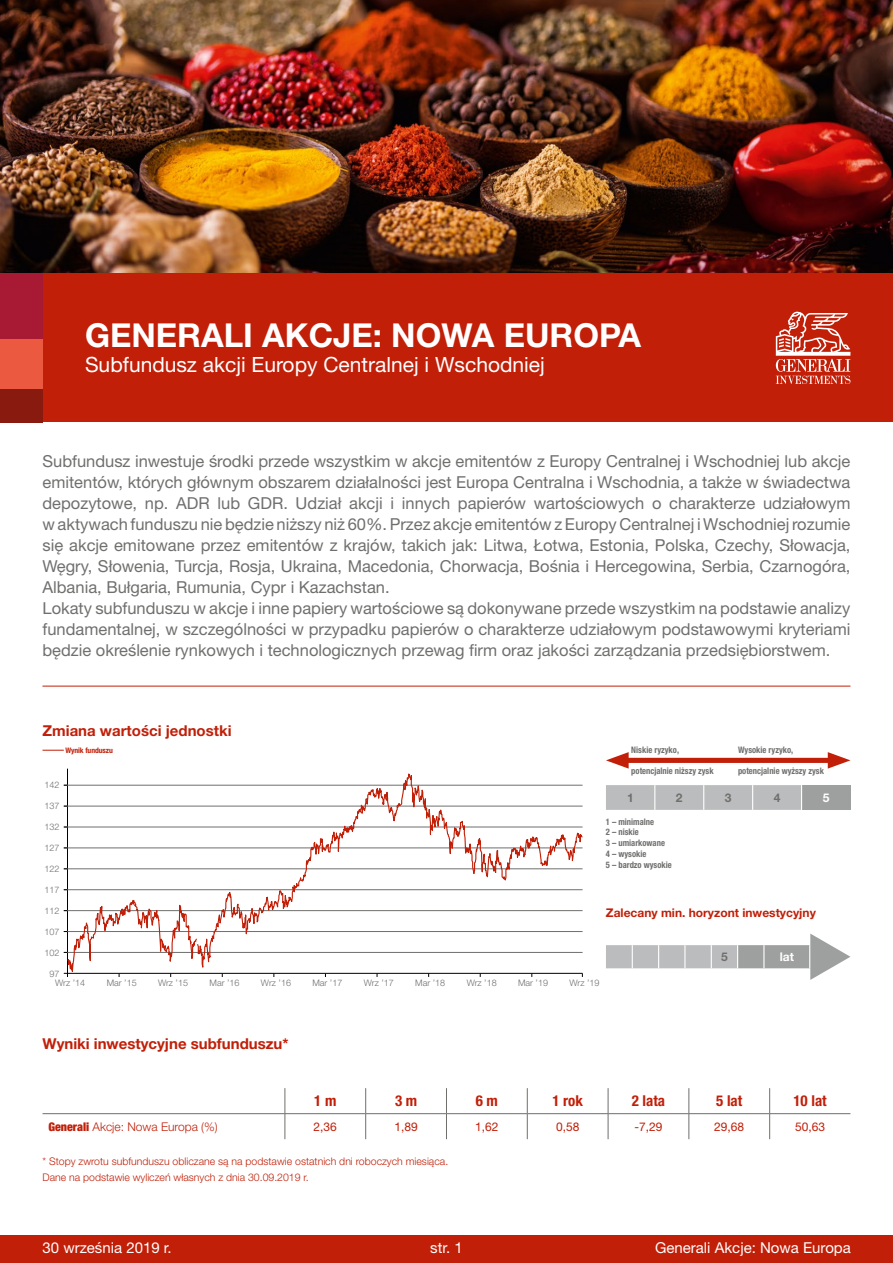
<style>
.page{position:relative;width:893px;height:1263px;background:#fff}
.page>*{position:absolute;margin:0;border:0;box-sizing:border-box;transform-origin:0 0}
.t1{font:700 33px "Helvetica Neue LT Pro";color:#fff}
.t2{font:21px "Helvetica Neue LT Pro";color:#fff}
.t3{font:16.5px/21px "Helvetica Neue LT Pro";color:#6f6f6e}
.t4{font:700 15px "Helvetica Neue LT Pro";color:#c11f08}
.t5{font:15px "Helvetica Neue LT Pro";color:#fff}
.t6{font:700 condensed 15px "Helvetica Neue LT Pro";color:#c11f08}
.t7{font:700 12px "Helvetica Neue LT Pro";color:#c11f08}
.t8{font:12px "Helvetica Neue LT Pro";color:#c11f08}
.t9{font:300 12px "Helvetica Neue LT Pro";color:#c11f08}
.t10{font:700 12px "Helvetica Neue LT Pro";color:#6f6f6e}
.t11{font:700 12px "Helvetica Neue LT Pro";color:#fff}
.t12{font:300 10.5px/16.5px "Helvetica Neue LT Pro";color:#c11f08}
.t13{font:700 condensed 9px/10.8px "Helvetica Neue LT Pro";color:#6f6f6e;scale:.95 1}
.t14{font:300 9px/8.6px "Helvetica Neue LT Pro";color:#6f6f6e}
.t15{font:700 condensed 7.65px "Helvetica Neue LT Pro";letter-spacing:-.01em;color:#c11f08}
.s1{font-weight:900;font-stretch:condensed}
</style>
<div class="page">
<svg style="left:43px;top:750px;width:21px;height:1px"></svg>
<hr style="left:43px;top:686px;width:807px;height:1px;background:#c11f08">
<svg style="left:43px;top:1088px;width:807px;height:51px"></svg>
<div style="left:619px;top:758px;width:218px;height:5px;background:#c11f08"></div>
<svg style="left:606px;top:752px;width:23px;height:17px"></svg>
<svg style="left:828px;top:752px;width:22px;height:17px"></svg>
<div style="left:801px;top:785px;width:49px;height:25px;background:#9e9f9f"></div>
<div style="left:606px;top:785px;width:196px;height:25px;background:#bbbcbd"></div>
<svg style="left:606px;top:933px;width:244px;height:47px"></svg>
<hr style="left:64px;top:973px;width:519px;height:1px;background:#000">
<svg style="left:66px;top:768px;width:517px;height:209px"></svg>
<div style="left:0;top:1235px;width:893px;height:28px;background:#c11f08"></div>
<img style="left:0;top:0;width:893px;height:274px">
<div style="left:42px;top:274px;width:851px;height:148px;background:#c11f08"></div>
<svg style="left:776px;top:311px;width:74px;height:73px"></svg>
<div style="left:0;top:274px;width:43px;height:66px;background:#a81a33"></div>
<div style="left:0;top:340px;width:43px;height:49px;background:#eb5940"></div>
<div style="left:0;top:389px;width:43px;height:33px;background:#881a0f"></div>
<h1 class="t1" style="left:85px;top:314px;width:558px">GENERALI AKCJE: NOWA EUROPA</h1>
<p class="t2" style="left:85px;top:352px;width:461px">Subfundusz akcji Europy Centralnej i Wschodniej</p>
<p class="t3" style="left:43px;top:450px;width:809px">Subfundusz inwestuje środki przede wszystkim w akcje emitentów z Europy Centralnej i Wschodniej lub akcje emitentów, których głównym obszarem działalności jest Europa Centralna i Wschodnia, a także w świadectwa depozytowe, np. ADR lub GDR. Udział akcji i innych papierów wartościowych o charakterze udziałowym w aktywach funduszu nie będzie niższy niż 60%. Przez akcje emitentów z Europy Centralnej i Wschodniej rozumie się akcje emitowane przez emitentów z krajów, takich jak: Litwa, Łotwa, Estonia, Polska, Czechy, Słowacja, Węgry, Słowenia, Turcja, Rosja, Ukraina, Macedonia, Chorwacja, Bośnia i Hercegowina, Serbia, Czarnogóra, Albania, Bułgaria, Rumunia, Cypr i Kazachstan.<br>Lokaty subfunduszu w akcje i inne papiery wartościowe są dokonywane przede wszystkim na podstawie analizy fundamentalnej, w szczególności w przypadku papierów o charakterze udziałowym podstawowymi kryteriami będzie określenie rynkowych i technologicznych przewag firm oraz jakości zarządzania przedsiębiorstwem.</p>
<p class="t4" style="left:43px;top:721px;width:191px">Zmiana wartości jednostki</p>
<p class="t15" style="left:65px;top:745px;width:49px">Wynik funduszu</p>
<p class="t13" style="left:631px;top:745px;width:52px">Niskie ryzyko,</p>
<p class="t13" style="left:631px;top:765px;width:88px">potencjalnie niższy zysk</p>
<p class="t13" style="left:738px;top:765px;width:92px">potencjalnie wyższy zysk</p>
<p class="t13" style="left:738px;top:745px;width:60px">Wysokie ryzyko,</p>
<p class="t14" style="left:45px;top:780px;width:17px">142</p>
<p class="t14" style="left:45px;top:801px;width:17px">137</p>
<p class="t14" style="left:45px;top:822px;width:17px">132</p>
<p class="t14" style="left:45px;top:843px;width:17px">127</p>
<p class="t14" style="left:45px;top:864px;width:17px">122</p>
<p class="t14" style="left:45px;top:885px;width:17px">117</p>
<p class="t14" style="left:45px;top:906px;width:17px">112</p>
<p class="t14" style="left:45px;top:927px;width:17px">107</p>
<p class="t14" style="left:45px;top:948px;width:17px">102</p>
<p class="t14" style="left:55px;top:969px;width:32px;text-indent:-6px">97<br>Wrz ’14</p>
<p class="t14" style="left:107px;top:978px;width:32px">Mar ’15</p>
<p class="t14" style="left:158px;top:978px;width:32px">Wrz ’15</p>
<p class="t14" style="left:210px;top:978px;width:32px">Mar ’16</p>
<p class="t14" style="left:261px;top:978px;width:32px">Wrz ’16</p>
<p class="t14" style="left:312px;top:978px;width:32px">Mar ’17</p>
<p class="t14" style="left:364px;top:978px;width:32px">Wrz ’17</p>
<p class="t14" style="left:415px;top:978px;width:32px">Mar ’18</p>
<p class="t14" style="left:467px;top:978px;width:32px">Wrz ’18</p>
<p class="t14" style="left:518px;top:978px;width:32px">Mar ’19</p>
<p class="t14" style="left:570px;top:978px;width:32px">Wrz ’19</p>
<p class="t10" style="left:627px;top:790px;width:8px">1</p>
<p class="t10" style="left:676px;top:790px;width:8px">2</p>
<p class="t10" style="left:725px;top:790px;width:8px">3</p>
<p class="t10" style="left:774px;top:790px;width:8px">4</p>
<p class="t11" style="left:823px;top:790px;width:8px">5</p>
<p class="t13" style="left:606px;top:816px;width:71px">1 – minimalne<br>2 – niskie<br>3 – umiarkowane<br>4 – wysokie<br>5 – bardzo wysokie</p>
<p class="t7" style="left:606px;top:905px;width:212px">Zalecany min. horyzont inwestycyjny</p>
<p class="t10" style="left:721px;top:949px;width:8px">5</p>
<p class="t11" style="left:780px;top:949px;width:16px">lat</p>
<p class="t4" style="left:43px;top:1034px;width:248px">Wyniki inwestycyjne subfunduszu*</p>
<p class="t6" style="left:314px;top:1092px;width:24px">1 m</p>
<p class="t6" style="left:395px;top:1092px;width:24px">3 m</p>
<p class="t6" style="left:476px;top:1092px;width:24px">6 m</p>
<p class="t6" style="left:552px;top:1092px;width:32px">1 rok</p>
<p class="t6" style="left:632px;top:1092px;width:35px">2 lata</p>
<p class="t6" style="left:716px;top:1092px;width:28px">5 lat</p>
<p class="t6" style="left:793px;top:1092px;width:35px">10 lat</p>
<p class="t9" style="left:49px;top:1119px;width:171px"><span class="s1">Generali</span> Akcje: Nowa Europa (%)</p>
<p class="t8" style="left:314px;top:1119px;width:25px">2,36</p>
<p class="t8" style="left:394px;top:1119px;width:25px">1,89</p>
<p class="t8" style="left:475px;top:1119px;width:25px">1,62</p>
<p class="t8" style="left:556px;top:1119px;width:25px">0,58</p>
<p class="t8" style="left:634px;top:1119px;width:30px">-7,29</p>
<p class="t8" style="left:714px;top:1119px;width:32px">29,68</p>
<p class="t8" style="left:795px;top:1119px;width:32px">50,63</p>
<p class="t12" style="left:43px;top:1152px;width:407px">* Stopy zwrotu subfunduszu obliczane są na podstawie ostatnich dni roboczych miesiąca.<br>Dane na podstawie wyliczeń własnych z dnia 30.09.2019 r.</p>
<p class="t5" style="left:43px;top:1238px;width:131px">30 września 2019 r.</p>
<p class="t5" style="left:430px;top:1238px;width:34px">str. 1</p>
<p class="t5" style="left:655px;top:1238px;width:197px">Generali Akcje: Nowa Europa</p>
</div>
